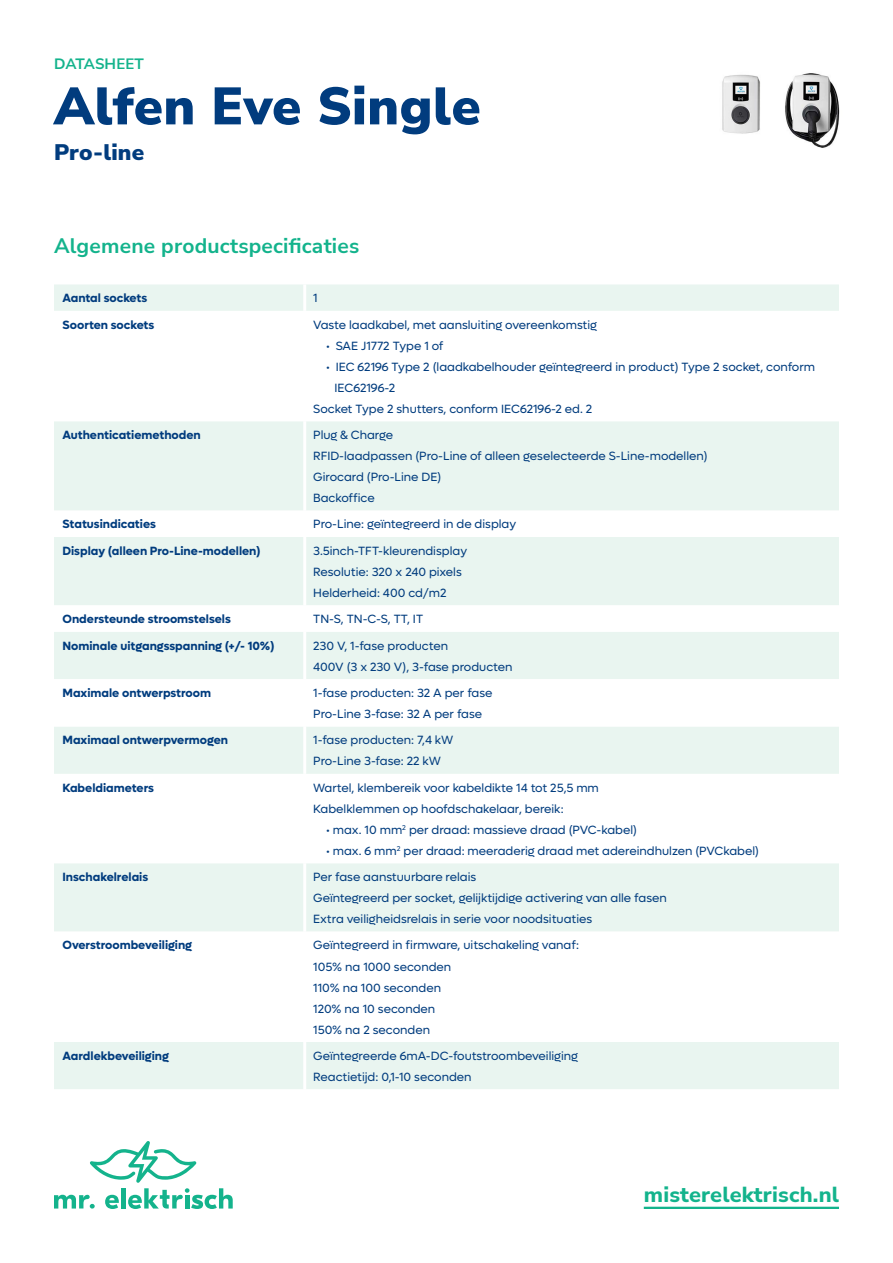
<style>
.page{position:relative;width:893px;height:1263px;background:#fff}
.page>*{position:absolute;margin:0;border:0;box-sizing:border-box;transform-origin:0 0}
.t1{font:900 52.5px "Nunito Sans";letter-spacing:.01em;color:#013c7e}
.t2{font:900 22.5px "Nunito Sans";letter-spacing:.01em;color:#013c7e}
.t3{font:800 21.75px "Nunito Sans";letter-spacing:.01em;color:#13b38c}
.t4{font:700 21px "Nunito Sans";letter-spacing:.01em;color:#13b38c}
.t5{font:700 15px "Nunito Sans";letter-spacing:.005em;color:#13b38c}
.t6{font:12px/21px "Lufga";color:#013c7e}
.t7{font:700 12px "Lufga";color:#013c7e}
</style>
<div class="page">
<svg style="left:54px;top:1141px;width:179px;height:68px"></svg>
<img style="left:722px;top:73px;width:118px;height:75px">
<div style="left:54px;top:284px;width:785px;height:27px;background:#e9f5f0"></div>
<svg style="left:54px;top:421px;width:785px;height:668px;fill:#e9f5f0"></svg>
<hr style="left:303px;top:284px;width:3px;height:27px;background:#fff">
<hr style="left:303px;top:421px;width:3px;height:90px;background:#fff">
<hr style="left:303px;top:511px;width:3px;height:26px;background:#fff">
<hr style="left:303px;top:537px;width:3px;height:68px;background:#fff">
<hr style="left:303px;top:605px;width:3px;height:27px;background:#fff">
<hr style="left:303px;top:632px;width:3px;height:47px;background:#fff">
<hr style="left:303px;top:679px;width:3px;height:47px;background:#fff">
<hr style="left:303px;top:726px;width:3px;height:48px;background:#fff">
<hr style="left:303px;top:774px;width:3px;height:89px;background:#fff">
<hr style="left:303px;top:863px;width:3px;height:69px;background:#fff">
<hr style="left:303px;top:932px;width:3px;height:110px;background:#fff">
<hr style="left:303px;top:1042px;width:3px;height:47px;background:#fff">
<hr style="left:644px;top:1207px;width:195px;height:2px;background:#13b38c">
<p class="t5" style="left:54px;top:53px;width:91px">DATASHEET</p>
<p class="t1" style="left:54px;top:69px;width:428px">Alfen Eve Single</p>
<p class="t2" style="left:54px;top:136px;width:92px">Pro-line</p>
<p class="t4" style="left:54px;top:231px;width:307px">Algemene productspecificaties</p>
<p class="t7" style="left:63px;top:291px;width:86px">Aantal sockets</p>
<p class="t6" style="left:313px;top:288px;width:6px">1</p>
<p class="t7" style="left:63px;top:317px;width:93px">Soorten sockets</p>
<p class="t6" style="left:313px;top:314px;width:285px">Vaste laadkabel, met aansluiting overeenkomstig</p>
<p class="t6" style="left:326px;top:335px;width:119px">• SAE J1772 Type 1 of</p>
<p class="t6" style="left:334px;top:356px;width:482px;text-indent:-9px">• IEC 62196 Type 2 (laadkabelhouder geïntegreerd in product) Type 2 socket, conform<br>IEC62196-2</p>
<p class="t6" style="left:313px;top:398px;width:281px">Socket Type 2 shutters, conform IEC62196-2 ed. 2</p>
<p class="t7" style="left:63px;top:428px;width:140px">Authenticatiemethoden</p>
<p class="t6" style="left:313px;top:424px;width:82px">Plug &amp; Charge</p>
<p class="t6" style="left:313px;top:445px;width:396px">RFID-laadpassen (Pro-Line of alleen geselecteerde S-Line-modellen)</p>
<p class="t6" style="left:313px;top:466px;width:130px">Girocard (Pro-Line DE)</p>
<p class="t6" style="left:313px;top:487px;width:63px">Backoffice</p>
<p class="t7" style="left:63px;top:517px;width:95px">Statusindicaties</p>
<p class="t6" style="left:313px;top:514px;width:205px">Pro-Line: geïntegreerd in de display</p>
<p class="t7" style="left:63px;top:544px;width:200px">Display (alleen Pro-Line-modellen)</p>
<p class="t6" style="left:313px;top:540px;width:155px">3.5inch-TFT-kleurendisplay</p>
<p class="t6" style="left:313px;top:561px;width:150px">Resolutie: 320 x 240 pixels</p>
<p class="t6" style="left:313px;top:582px;width:135px">Helderheid: 400 cd/m2</p>
<p class="t7" style="left:63px;top:612px;width:170px">Ondersteunde stroomstelsels</p>
<p class="t6" style="left:313px;top:609px;width:111px">TN-S, TN-C-S, TT, IT</p>
<p class="t7" style="left:63px;top:638px;width:214px">Nominale uitgangsspanning (+/- 10%)</p>
<p class="t6" style="left:313px;top:635px;width:136px">230 V, 1-fase producten</p>
<p class="t6" style="left:313px;top:656px;width:201px">400V (3 x 230 V), 3-fase producten</p>
<p class="t7" style="left:63px;top:686px;width:150px">Maximale ontwerpstroom</p>
<p class="t6" style="left:313px;top:682px;width:181px">1-fase producten: 32 A per fase</p>
<p class="t6" style="left:313px;top:703px;width:170px">Pro-Line 3-fase: 32 A per fase</p>
<p class="t7" style="left:63px;top:733px;width:167px">Maximaal ontwerpvermogen</p>
<p class="t6" style="left:313px;top:730px;width:142px">1-fase producten: 7,4 kW</p>
<p class="t6" style="left:313px;top:751px;width:129px">Pro-Line 3-fase: 22 kW</p>
<p class="t7" style="left:63px;top:780px;width:93px">Kabeldiameters</p>
<p class="t6" style="left:313px;top:777px;width:287px">Wartel, klembereik voor kabeldikte 14 tot 25,5 mm</p>
<p class="t6" style="left:313px;top:798px;width:252px">Kabelklemmen op hoofdschakelaar, bereik:</p>
<p class="t6" style="left:326px;top:819px;width:313px">• max. 10 mm<sup>2</sup> per draad: massieve draad (PVC-kabel)</p>
<p class="t6" style="left:326px;top:840px;width:434px">• max. 6 mm<sup>2</sup> per draad: meeraderig draad met adereindhulzen (PVCkabel)</p>
<p class="t7" style="left:63px;top:870px;width:87px">Inschakelrelais</p>
<p class="t6" style="left:313px;top:866px;width:165px">Per fase aanstuurbare relais</p>
<p class="t6" style="left:313px;top:887px;width:355px">Geïntegreerd per socket, gelijktijdige activering van alle fasen</p>
<p class="t6" style="left:313px;top:908px;width:280px">Extra veiligheidsrelais in serie voor noodsituaties</p>
<p class="t7" style="left:63px;top:938px;width:131px">Overstroombeveiliging</p>
<p class="t6" style="left:313px;top:935px;width:267px">Geïntegreerd in firmware, uitschakeling vanaf:</p>
<p class="t6" style="left:313px;top:956px;width:140px">105% na 1000 seconden</p>
<p class="t6" style="left:313px;top:977px;width:129px">110% na 100 seconden</p>
<p class="t6" style="left:313px;top:998px;width:124px">120% na 10 seconden</p>
<p class="t6" style="left:313px;top:1019px;width:118px">150% na 2 seconden</p>
<p class="t7" style="left:63px;top:1048px;width:108px">Aardlekbeveiliging</p>
<p class="t6" style="left:313px;top:1045px;width:266px">Geïntegreerde 6mA-DC-foutstroombeveiliging</p>
<p class="t6" style="left:313px;top:1066px;width:160px">Reactietijd: 0,1-10 seconden</p>
<p class="t3" style="left:644px;top:1179px;width:197px">misterelektrisch.nl</p>
</div>
